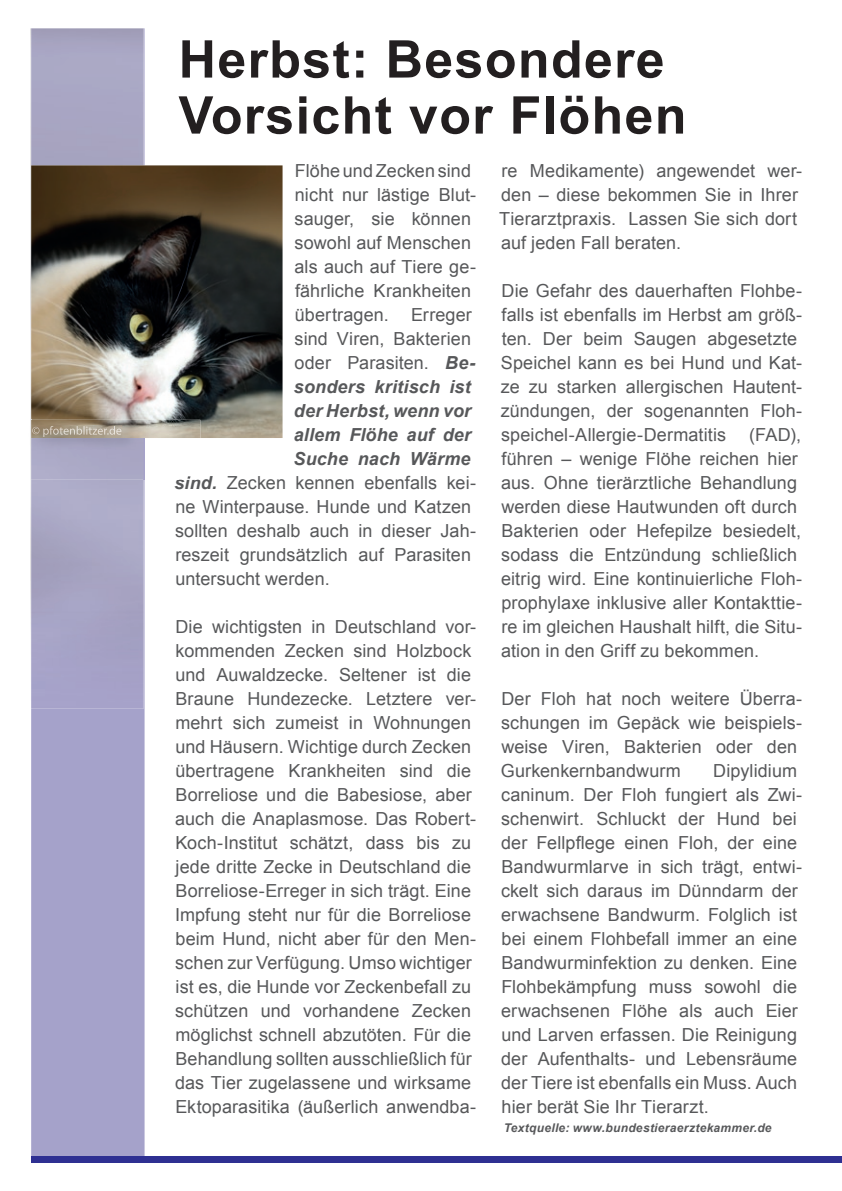
<style>
.page{position:relative;width:842px;height:1191px;background:#fff}
.page>*{position:absolute;margin:0;border:0;box-sizing:border-box;transform-origin:0 0}
.t1{font:700 52px/56px "Arial";letter-spacing:.025em;color:#231f20}
.t2{font:18px/24px "Arial";letter-spacing:.005em;color:#57585a}
.t3{font:italic 700 18px "Arial";letter-spacing:.01em;color:#57585a}
.t4{font:italic 700 12px "Arial";letter-spacing:.025em;color:#57585a}
.s1{font-weight:700;font-style:italic}
</style>
<div class="page">
<div style="left:31px;top:28px;width:114px;height:1129px;background:#a5a2ca"></div>
<div style="left:31px;top:1157px;width:811px;height:6px;background:#2e3092"></div>
<img style="left:31px;top:28px;width:113px;height:680px">
<img style="left:31px;top:165px;width:252px;height:273px">
<img style="left:144px;top:438px;width:1px;height:42px">
<img style="left:30px;top:420px;width:114px;height:60px">
<img style="left:179px;top:476px;width:20px;height:4px">
<img style="left:31px;top:420px;width:169px;height:18px">
<img style="left:32px;top:426px;width:89px;height:11px">
<h1 class="t1" style="left:179px;top:33px;width:509px">Herbst: Besondere<br>Vorsicht vor Flöhen</h1>
<p class="t2" style="left:295px;top:159px;width:178px">Flöhe und Zecken sind</p>
<p class="t2" style="left:295px;top:183px;width:183px">nicht nur lästige Blut-</p>
<p class="t2" style="left:295px;top:207px;width:178px">sauger, sie können</p>
<p class="t2" style="left:295px;top:231px;width:178px">sowohl auf Menschen</p>
<p class="t2" style="left:295px;top:255px;width:183px">als auch auf Tiere ge-</p>
<p class="t2" style="left:295px;top:279px;width:178px">fährliche Krankheiten</p>
<p class="t2" style="left:295px;top:303px;width:179px">übertragen. Erreger</p>
<p class="t2" style="left:295px;top:327px;width:178px">sind Viren, Bakterien</p>
<p class="t2" style="left:295px;top:351px;width:182px">oder Parasiten. <span class="s1">Be-</span></p>
<p class="t3" style="left:294px;top:375px;width:178px">sonders kritisch ist</p>
<p class="t3" style="left:294px;top:399px;width:179px">der Herbst, wenn vor</p>
<p class="t3" style="left:294px;top:423px;width:179px">allem Flöhe auf der</p>
<p class="t3" style="left:293px;top:447px;width:179px">Suche nach Wärme</p>
<p class="t2" style="left:174px;top:471px;width:303px"><span class="s1">sind.</span> Zecken kennen ebenfalls kei-</p>
<p class="t2" style="left:175px;top:495px;width:297px">ne Winterpause. Hunde und Katzen</p>
<p class="t2" style="left:175px;top:519px;width:303px">sollten deshalb auch in dieser Jah-</p>
<p class="t2" style="left:175px;top:543px;width:297px">reszeit grundsätzlich auf Parasiten</p>
<p class="t2" style="left:175px;top:567px;width:156px">untersucht werden.</p>
<p class="t2" style="left:175px;top:615px;width:303px">Die wichtigsten in Deutschland vor&shy;kommenden Zecken sind Holzbock und Auwaldzecke. Seltener ist die Braune Hundezecke. Letztere ver&shy;mehrt sich zumeist in Wohnungen und Häusern. Wichtige durch Zecken übertragene Krankheiten sind die Borreliose und die Babesiose, aber auch die Anaplasmose. Das Robert-Koch-Institut schätzt, dass bis zu jede dritte Zecke in Deutschland die Borreliose-Erreger in sich trägt. Eine Impfung steht nur für die Borreliose beim Hund, nicht aber für den Men&shy;schen zur Verfügung. Umso wichtiger ist es, die Hunde vor Zeckenbefall zu schützen und vorhandene Zecken möglichst schnell abzutöten. Für die Behandlung sollten ausschließlich für das Tier zugelassene und wirksame Ektoparasitika (äußerlich anwendba-</p>
<p class="t2" style="left:499px;top:159px;width:304px">re Medikamente) angewendet wer&shy;den – diese bekommen Sie in Ihrer<br>Tierarztpraxis. Lassen Sie sich dort auf jeden Fall beraten.</p>
<p class="t2" style="left:501px;top:279px;width:303px">Die Gefahr des dauerhaften Flohbe&shy;falls ist ebenfalls im Herbst am größ&shy;ten. Der beim Saugen abgesetzte Speichel kann es bei Hund und Kat&shy;ze zu starken allergischen Hautent&shy;zündungen, der sogenannten Floh&shy;speichel-Allergie-Dermatitis</p>
<p class="t2" style="left:501px;top:423px;width:303px;text-indent:248px">(FAD), führen – wenige Flöhe reichen hier aus. Ohne tierärztliche Behandlung werden diese Hautwunden oft durch Bakterien oder Hefepilze besiedelt, sodass die Entzündung schließlich eitrig wird. Eine kontinuierliche Floh&shy;prophylaxe inklusive aller Kontakttie&shy;re im gleichen Haushalt hilft, die Situ&shy;ation in den Griff zu bekommen.</p>
<p class="t2" style="left:501px;top:687px;width:303px">Der Floh hat noch weitere Überra&shy;schungen im Gepäck wie beispiels&shy;weise Viren, Bakterien oder den<br>Gurkenkernbandwurm</p>
<p class="t2" style="left:501px;top:759px;width:303px;text-indent:212px">Dipylidium caninum. Der Floh fungiert als Zwi&shy;schenwirt. Schluckt der Hund bei der Fellpflege einen Floh, der eine<br>Bandwurmlarve in sich trägt, entwi&shy;ckelt sich daraus im Dünndarm der erwachsene Bandwurm. Folglich ist bei einem Flohbefall immer an eine<br>Bandwurminfektion zu denken. Eine<br>Flohbekämpfung muss sowohl die erwachsenen Flöhe als auch Eier und Larven erfassen. Die Reinigung der Aufenthalts- und Lebensräume der Tiere ist ebenfalls ein Muss. Auch hier berät Sie Ihr Tierarzt.</p>
<p class="t4" style="left:504px;top:1119px;width:269px">Textquelle: www.bundestieraerztekammer.de</p>
</div>
